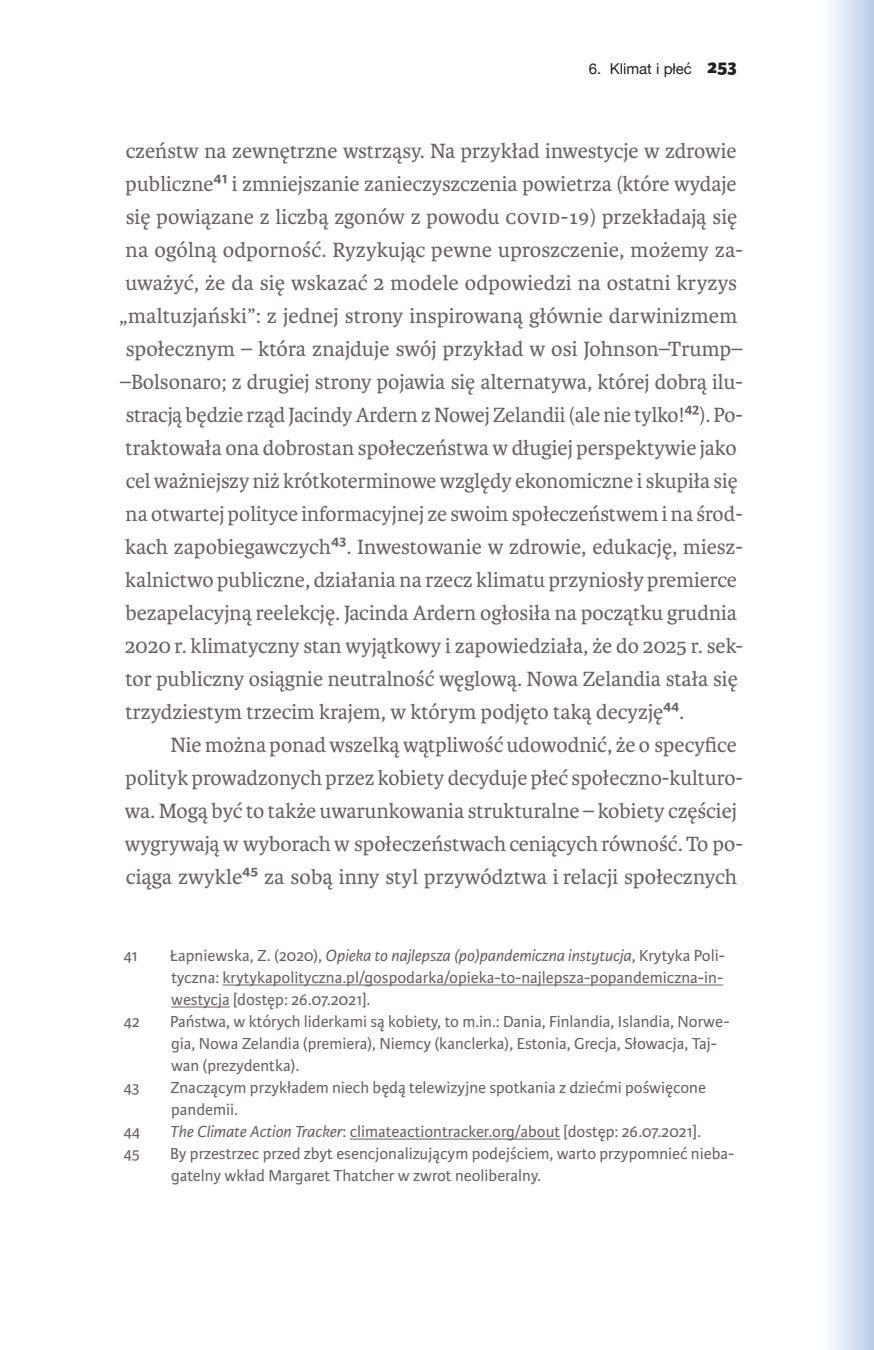
<style>
.page{position:relative;width:874px;height:1350px;background:#fff}
.page>*{position:absolute;margin:0;border:0;box-sizing:border-box;transform-origin:0 0}
.t1{font:22px "Karmina";color:#6a6160}
.t2{font:17px/22px "Karmina Sans";color:#6a6160}
.t3{font:15px "Helvetica Neue";color:#231f20}
.s1{font-family:"Karmina Sans";font-weight:800;font-size:20px}
.s2{font-family:"Karmina Sans";font-weight:600}
.s3{font-style:italic}
</style>
<div class="page">
<div style="left:821px;top:0;width:52px;height:1349px;background:linear-gradient(to right,#fff,#bbcee7)"></div>
<hr style="left:222px;top:984px;width:501px;height:1px;background:#6a6160">
<hr style="left:171px;top:1006px;width:59px;height:1px;background:#6a6160">
<hr style="left:349px;top:1138px;width:211px;height:1px;background:#6a6160">
<p class="t3" style="left:588px;top:58px;width:149px">6. Klimat i płeć <span class="s1">253</span></p>
<p class="t1" style="left:126px;top:138px;width:612px">czeństw na zewnętrzne wstrząsy. Na przykład inwestycje w zdrowie</p>
<p class="t1" style="left:126px;top:171px;width:612px">publiczne<span class="s2">41</span> i zmniejszanie zanieczyszczenia powietrza (które wydaje</p>
<p class="t1" style="left:126px;top:204px;width:613px">się powiązane z liczbą zgonów z powodu COVID-19) przekładają się</p>
<p class="t1" style="left:126px;top:237px;width:618px">na ogólną odporność. Ryzykując pewne uproszczenie, możemy za-</p>
<p class="t1" style="left:125px;top:270px;width:612px">uważyć, że da się wskazać 2 modele odpowiedzi na ostatni kryzys</p>
<p class="t1" style="left:119px;top:303px;width:619px">„maltuzjański”: z jednej strony inspirowaną głównie darwinizmem</p>
<p class="t1" style="left:126px;top:336px;width:618px">społecznym – która znajduje swój przykład w osi Johnson–Trump–</p>
<p class="t1" style="left:120px;top:369px;width:624px">–Bolsonaro; z drugiej strony pojawia się alternatywa, której dobrą ilu-</p>
<p class="t1" style="left:126px;top:402px;width:618px">stracją będzie rząd Jacindy Ardern z Nowej Zelandii (ale nie tylko!<span class="s2">42</span>). Po-</p>
<p class="t1" style="left:125px;top:435px;width:612px">traktowała ona dobrostan społeczeństwa w długiej perspektywie jako</p>
<p class="t1" style="left:126px;top:468px;width:613px">cel ważniejszy niż krótkoterminowe względy ekonomiczne i skupiła się</p>
<p class="t1" style="left:126px;top:501px;width:618px">na otwartej polityce informacyjnej ze swoim społeczeństwem i na środ-</p>
<p class="t1" style="left:125px;top:534px;width:619px">kach zapobiegawczych<span class="s2">43</span>. Inwestowanie w zdrowie, edukację, miesz-</p>
<p class="t1" style="left:125px;top:567px;width:613px">kalnictwo publiczne, działania na rzecz klimatu przyniosły premierce</p>
<p class="t1" style="left:125px;top:600px;width:613px">bezapelacyjną reelekcję. Jacinda Ardern ogłosiła na początku grudnia</p>
<p class="t1" style="left:125px;top:633px;width:619px">2020 r. klimatyczny stan wyjątkowy i zapowiedziała, że do 2025 r. sek-</p>
<p class="t1" style="left:125px;top:666px;width:613px">tor publiczny osiągnie neutralność węglową. Nowa Zelandia stała się</p>
<p class="t1" style="left:125px;top:699px;width:560px">trzydziestym trzecim krajem, w którym podjęto taką decyzję<span class="s2">44</span>.</p>
<p class="t1" style="left:170px;top:732px;width:567px">Nie można ponad wszelką wątpliwość udowodnić, że o specyfice</p>
<p class="t1" style="left:126px;top:765px;width:618px">polityk prowadzonych przez kobiety decyduje płeć społeczno-kulturo-</p>
<p class="t1" style="left:125px;top:798px;width:613px">wa. Mogą być to także uwarunkowania strukturalne – kobiety częściej</p>
<p class="t1" style="left:125px;top:831px;width:619px">wygrywają w wyborach w społeczeństwach ceniących równość. To po-</p>
<p class="t1" style="left:126px;top:864px;width:612px">ciąga zwykle<span class="s2">45</span> za sobą inny styl przywództwa i relacji społecznych</p>
<p class="t2" style="left:123px;top:945px;width:16px">41</p>
<p class="t2" style="left:170px;top:945px;width:556px;text-align:justify">Łapniewska, Z. (2020), <span class="s3">Opieka to najlepsza (po)pandemiczna instytucja</span>, Krytyka Poli&shy;tyczna: krytykapolityczna.pl/gospodarka/opieka-to-najlepsza-popandemiczna-in&shy;westycja [dostęp: 26.07.2021].</p>
<p class="t2" style="left:123px;top:1011px;width:18px">42</p>
<p class="t2" style="left:170px;top:1011px;width:560px">Państwa, w których liderkami są kobiety, to m.in.: Dania, Finlandia, Islandia, Norwe&shy;gia, Nowa Zelandia (premiera), Niemcy (kanclerka), Estonia, Grecja, Słowacja, Taj&shy;wan (prezydentka).</p>
<p class="t2" style="left:123px;top:1077px;width:18px">43</p>
<p class="t2" style="left:170px;top:1077px;width:537px">Znaczącym przykładem niech będą telewizyjne spotkania z dziećmi poświęcone pandemii.</p>
<p class="t2" style="left:123px;top:1121px;width:19px">44</p>
<p class="t2" style="left:170px;top:1121px;width:532px"><span class="s3">The Climate Action Tracker</span>: climateactiontracker.org/about [dostęp: 26.07.2021].</p>
<p class="t2" style="left:123px;top:1143px;width:18px">45</p>
<p class="t2" style="left:170px;top:1143px;width:565px">By przestrzec przed zbyt esencjonalizującym podejściem, warto przypomnieć nieba&shy;gatelny wkład Margaret Thatcher w zwrot neoliberalny.</p>
</div>
